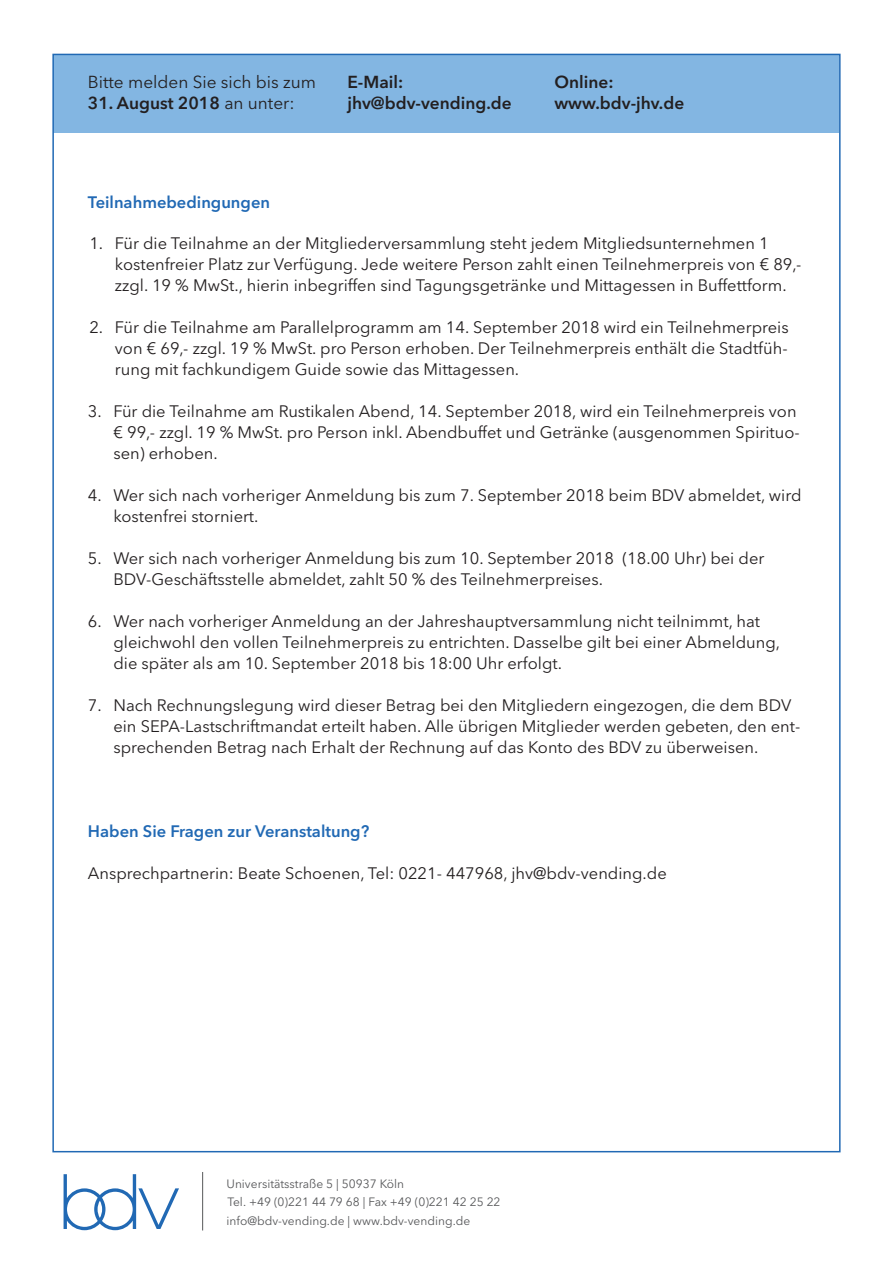
<style>
.page{position:relative;width:893px;height:1263px;background:#fff}
.page>*{position:absolute;margin:0;border:0;box-sizing:border-box;transform-origin:0 0}
.t1{font:600 17.25px "Avenir Next LT Pro";color:#231f20}
.t2{font:17.25px "Avenir Next LT Pro";color:#231f20}
.t3{font:16.5px/21px "Avenir Next LT Pro";color:#231f20}
.t4{font:600 16.5px "Avenir Next LT Pro";color:#2169b4}
.t5{font:12px/18.5px "Avenir Next LT Com";color:#57585a}
.s1{font-weight:400}
</style>
<div class="page">
<div style="left:54px;top:55px;width:785px;height:17px;background:#83b6e2"></div>
<div style="left:54px;top:68px;width:785px;height:25px;background:#83b6e2"></div>
<div style="left:54px;top:88px;width:785px;height:25px;background:#83b6e2"></div>
<div style="left:54px;top:109px;width:785px;height:24px;background:#83b6e2"></div>
<svg style="left:64px;top:1174px;width:115px;height:56px"></svg>
<hr style="left:202px;top:1172px;width:1px;height:58px;background:#57585a">
<p class="t2" style="left:88px;top:72px;width:230px">Bitte melden Sie sich bis zum</p>
<p class="t1" style="left:347px;top:72px;width:57px">E-Mail:</p>
<p class="t1" style="left:554px;top:72px;width:61px">Online:</p>
<p class="t1" style="left:88px;top:93px;width:208px">31. August 2018 <span class="s1">an unter:</span></p>
<p class="t1" style="left:347px;top:93px;width:166px">jhv@bdv-vending.de</p>
<p class="t1" style="left:554px;top:93px;width:131px">www.bdv-jhv.de</p>
<p class="t4" style="left:88px;top:192px;width:184px">Teilnahmebedingungen</p>
<p class="t3" style="left:115px;top:233px;width:688px;text-indent:-25px">1. Für die Teilnahme an der Mitgliederversammlung steht jedem Mitgliedsunternehmen 1 kostenfreier Platz zur Verfügung. Jede weitere Person zahlt einen Teilnehmerpreis von € 89,- zzgl. 19 % MwSt., hierin inbegriffen sind Tagungsgetränke und Mittagessen in Buffettform.</p>
<p class="t3" style="left:115px;top:317px;width:675px;text-align:justify;text-indent:-25px">2. Für die Teilnahme am Parallelprogramm am 14. September 2018 wird ein Teilnehmerpreis von € 69,- zzgl. 19 % MwSt. pro Person erhoben. Der Teilnehmerpreis enthält die Stadtfüh&shy;rung mit fachkundigem Guide sowie das Mittagessen.</p>
<p class="t3" style="left:113px;top:401px;width:688px;text-indent:-26px">3. Für die Teilnahme am Rustikalen Abend, 14. September 2018, wird ein Teilnehmerpreis von € 99,- zzgl. 19 % MwSt. pro Person inkl. Abendbuffet und Getränke (ausgenommen Spirituo&shy;sen) erhoben.</p>
<p class="t3" style="left:113px;top:485px;width:690px;text-indent:-26px">4. Wer sich nach vorheriger Anmeldung bis zum 7. September 2018 beim BDV abmeldet, wird kostenfrei storniert.</p>
<p class="t3" style="left:113px;top:548px;width:652px;text-indent:-26px">5. Wer sich nach vorheriger Anmeldung bis zum 10. September 2018 (18.00 Uhr) bei der<br>BDV-Geschäftsstelle abmeldet, zahlt 50 % des Teilnehmerpreises.</p>
<p class="t3" style="left:113px;top:611px;width:668px;text-indent:-26px">6. Wer nach vorheriger Anmeldung an der Jahreshauptversammlung nicht teilnimmt, hat gleichwohl den vollen Teilnehmerpreis zu entrichten. Dasselbe gilt bei einer Abmeldung, die später als am 10. September 2018 bis 18:00 Uhr erfolgt.</p>
<p class="t3" style="left:113px;top:695px;width:688px;text-indent:-26px">7. Nach Rechnungslegung wird dieser Betrag bei den Mitgliedern eingezogen, die dem BDV ein SEPA-Lastschriftmandat erteilt haben. Alle übrigen Mitglieder werden gebeten, den ent&shy;sprechenden Betrag nach Erhalt der Rechnung auf das Konto des BDV zu überweisen.</p>
<p class="t4" style="left:88px;top:821px;width:283px">Haben Sie Fragen zur Veranstaltung?</p>
<p class="t3" style="left:88px;top:863px;width:580px">Ansprechpartnerin: Beate Schoenen, Tel: 0221- 447968, jhv@bdv-vending.de</p>
<p class="t5" style="left:226px;top:1174px;width:276px">Universitätsstraße 5 | 50937 Köln<br>Tel. +49 (0)221 44 79 68 | Fax +49 (0)221 42 25 22 info@bdv-vending.de | www.bdv-vending.de</p>
</div>
